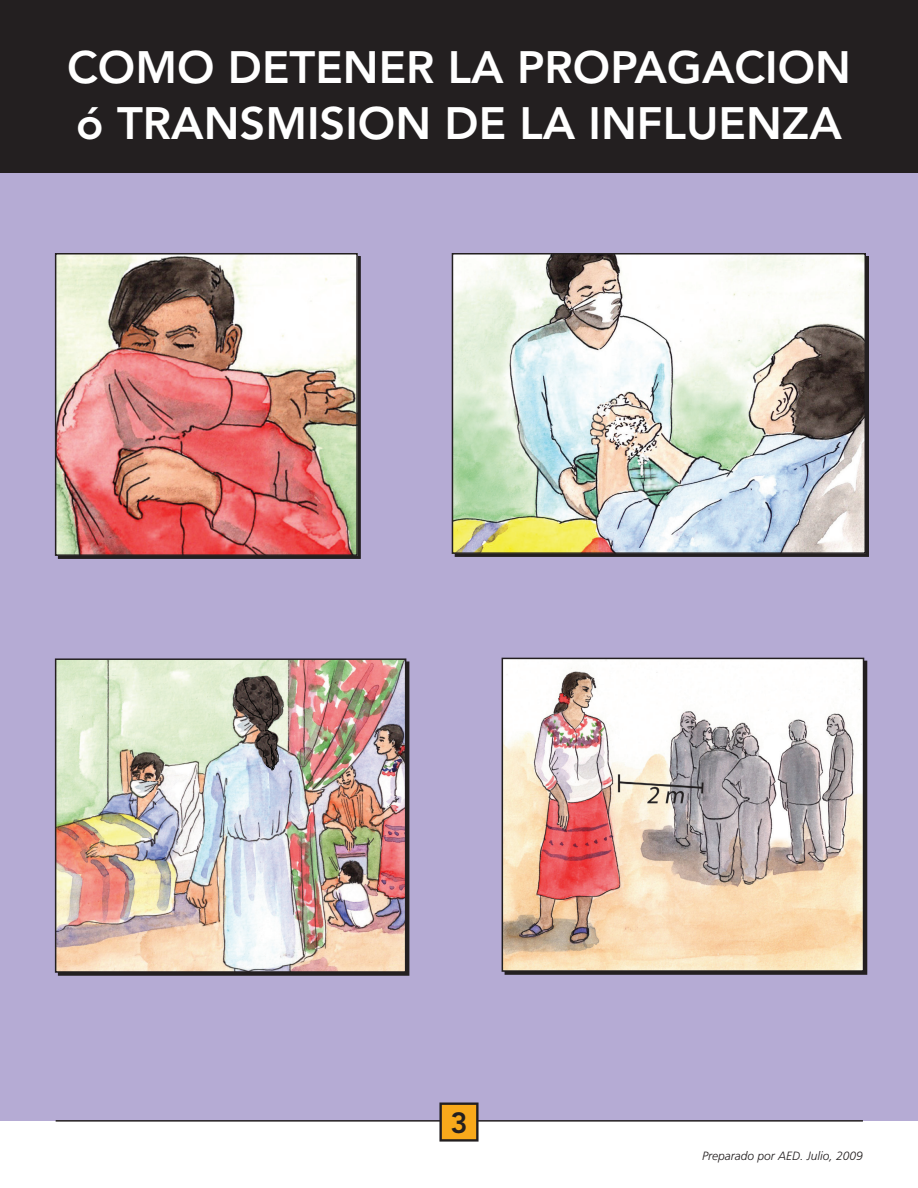
<style>
.page{position:relative;width:918px;height:1188px;background:#fff}
.page>*{position:absolute;margin:0;border:0;box-sizing:border-box;transform-origin:0 0}
.t1{font:800 45px/55.9px "Avenir";color:#fff}
.t2{font:800 29.1px "Avenir";color:#231f20}
.t3{font:italic 300 12px "Frutiger";color:#231f20}
</style>
<div class="page">
<div style="left:0;top:0;width:918px;height:1121px;background:#b5abd4"></div>
<div style="left:0;top:0;width:918px;height:172px;background:#231f20"></div>
<hr style="left:56px;top:1120px;width:807px;height:2px;background:#231f20">
<div style="left:439px;top:1103px;width:40px;height:39px;background:#f9a91b;border:2px solid #231f20"></div>
<img style="left:58px;top:256px;width:297px;height:297px">
<div style="left:55px;top:253px;width:303px;height:303px;border:2px solid #231f20"></div>
<img style="left:455px;top:256px;width:408px;height:295px">
<div style="left:452px;top:253px;width:414px;height:301px;border:2px solid #231f20"></div>
<img style="left:505px;top:661px;width:356px;height:308px">
<div style="left:502px;top:658px;width:362px;height:314px;border:2px solid #231f20"></div>
<img style="left:58px;top:661px;width:345px;height:309px">
<div style="left:55px;top:658px;width:351px;height:315px;border:2px solid #231f20"></div>
<p class="t1" style="left:67px;top:39px;width:786px">COMO DETENER LA PROPAGACION ó TRANSMISION DE LA INFLUENZA</p>
<p class="t2" style="left:450px;top:1106px;width:19px">3</p>
<p class="t3" style="left:702px;top:1149px;width:162px">Preparado por AED. Julio, 2009</p>
</div>
